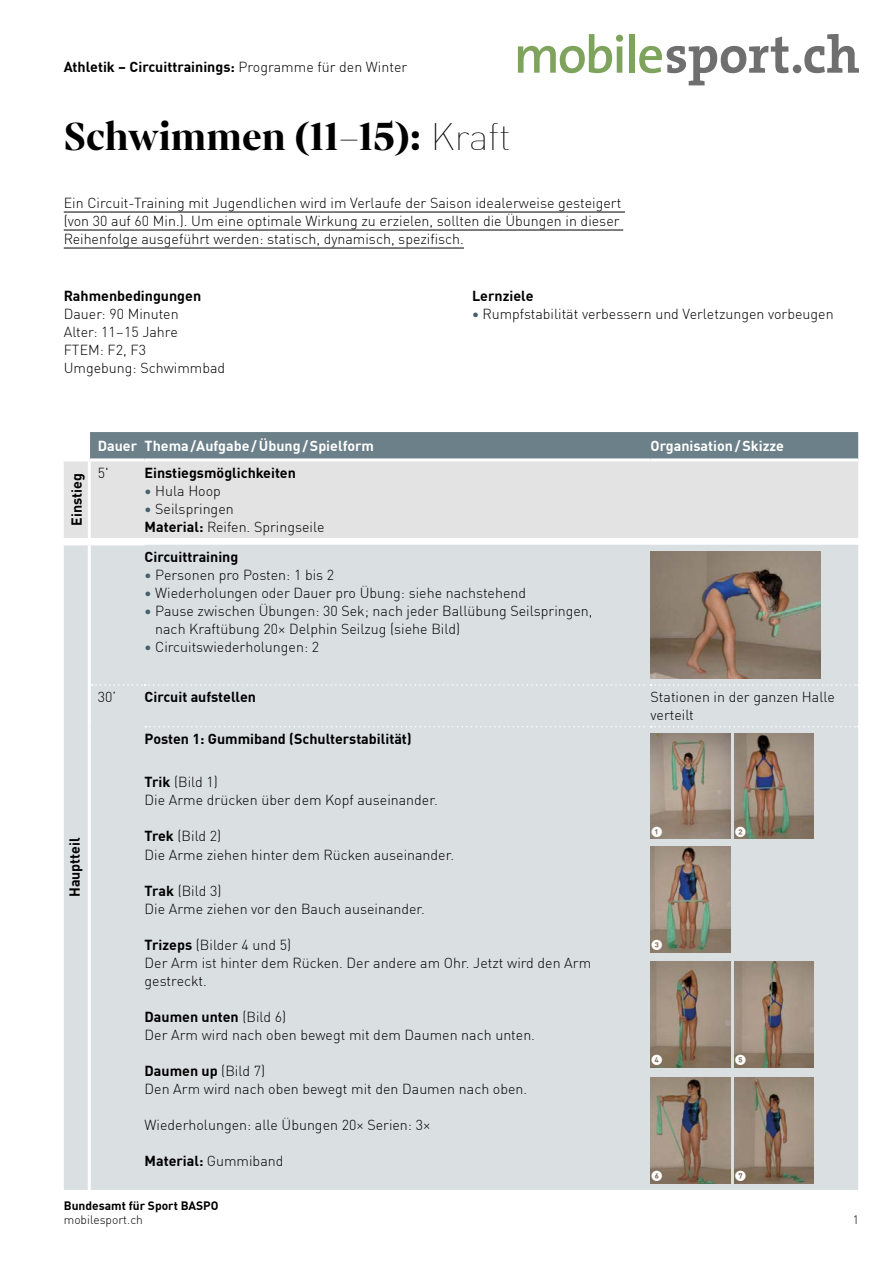
<style>
.page{position:relative;width:893px;height:1263px;background:#fff}
.page>*{position:absolute;margin:0;border:0;box-sizing:border-box;transform-origin:0 0}
.h_Titel_kombiniert{font:700 42px "Mixta Pro";color:#000}
.p_Fliesstext{font:300 14.25px/18px "DINOT";color:#000}
.h_lead{font:300 14.25px/18px "DINOT";color:#000;text-align:justify}
.p_Fliesstext-2{font:700 14.25px "DINOT";color:#000}
.Tabellenkopf{font:700 14.25px "DINOT";color:#fff}
.h3_Untertitel{font:700 14.25px "DINOT";color:#000}
.p_Fliesstext-3{font:700 14.25px "DINOT";color:#fff}
.t1{font:700 12px "DINOT";color:#000}
.t2{font:300 12px "DINOT";color:#000}
.s1{font-weight:300}
.s2{font-family:"DINOT";font-weight:100;font-size:37.5px}
.s3{font-weight:700;color:#46606c}
.s4{font-weight:700}
</style>
<div class="page">
<svg style="left:518px;top:34px;width:105px;height:39px"></svg>
<div style="left:629px;top:34px;width:6px;height:39px;background:#7ea35d"></div>
<svg style="left:639px;top:37px;width:150px;height:48px"></svg>
<div style="left:793px;top:65px;width:8px;height:8px;background:#706f6f;border-radius:50%"></div>
<svg style="left:804px;top:34px;width:55px;height:39px"></svg>
<hr style="left:64px;top:212px;width:561px;height:1px;background:#000">
<hr style="left:64px;top:230px;width:559px;height:1px;background:#000">
<hr style="left:64px;top:248px;width:400px;height:1px;background:#000">
<div style="left:64px;top:461px;width:794px;height:77px;background:#e3e3e3"></div>
<div style="left:64px;top:545px;width:794px;height:645px;background:#dadfe2"></div>
<svg style="left:145px;top:726px;width:713px;height:1px"></svg>
<svg style="left:89px;top:432px;width:769px;height:28px;background:#73878f"></svg>
<hr style="left:88px;top:461px;width:3px;height:77px;background:#fff">
<hr style="left:88px;top:545px;width:3px;height:140px;background:#fff">
<svg style="left:92px;top:684px;width:766px;height:2px;background:#e0e4e7"></svg>
<hr style="left:88px;top:685px;width:3px;height:42px;background:#fff">
<hr style="left:88px;top:727px;width:3px;height:463px;background:#fff">
<img style="left:651px;top:551px;width:170px;height:128px">
<img style="left:651px;top:733px;width:79px;height:106px">
<img style="left:734px;top:733px;width:80px;height:106px">
<img style="left:651px;top:846px;width:79px;height:106px">
<img style="left:651px;top:962px;width:79px;height:106px">
<img style="left:734px;top:962px;width:80px;height:105px">
<img style="left:651px;top:1077px;width:79px;height:106px">
<img style="left:734px;top:1077px;width:80px;height:106px">
<p class="p_Fliesstext-2" style="left:64px;top:56px;width:345px">Athletik – Circuittrainings: <span class="s1">Programme für den Winter</span></p>
<p class="h_Titel_kombiniert" style="left:64px;top:112px;width:449px">Schwimmen (11–15): <span class="s2">Kraft</span></p>
<p class="h_lead" style="left:64px;top:192px;width:559px">Ein Circuit-Training mit Jugendlichen wird im Verlaufe der Saison idealerweise gesteigert (von 30 auf 60 Min.). Um eine optimale Wirkung zu erzielen, sollten die Übungen in dieser Reihenfolge ausgeführt werden: statisch, dynamisch, spezifisch.</p>
<h3 class="h3_Untertitel" style="left:64px;top:284px;width:139px">Rahmenbedingungen</h3>
<p class="p_Fliesstext" style="left:64px;top:303px;width:116px">Dauer: 90 Minuten</p>
<p class="p_Fliesstext" style="left:64px;top:321px;width:116px">Alter: 11–15 Jahre</p>
<p class="p_Fliesstext" style="left:64px;top:339px;width:84px">FTEM: F2, F3</p>
<p class="p_Fliesstext" style="left:64px;top:357px;width:163px">Umgebung: Schwimmbad</p>
<h3 class="h3_Untertitel" style="left:472px;top:284px;width:63px">Lernziele</h3>
<p class="h_lead" style="left:472px;top:303px;width:363px"><span class="s3">•</span> Rumpfstabilität verbessern und Verletzungen vorbeugen</p>
<h3 class="h3_Untertitel" style="left:66px;top:526px;width:54px;rotate:-90deg">Einstieg</h3>
<p class="Tabellenkopf" style="left:98px;top:435px;width:41px">Dauer</p>
<p class="Tabellenkopf" style="left:145px;top:435px;width:231px">Thema/Aufgabe/Übung/Spielform</p>
<p class="Tabellenkopf" style="left:651px;top:435px;width:135px">Organisation/Skizze</p>
<p class="p_Fliesstext" style="left:98px;top:463px;width:12px">5'</p>
<p class="p_Fliesstext-2" style="left:145px;top:462px;width:153px">Einstiegsmöglichkeiten</p>
<p class="h_lead" style="left:145px;top:481px;width:78px"><span class="s3">•</span> Hula Hoop</p>
<p class="h_lead" style="left:145px;top:499px;width:91px"><span class="s3">•</span> Seilspringen</p>
<p class="p_Fliesstext" style="left:145px;top:517px;width:181px"><span class="s4">Material:</span> Reifen. Springseile</p>
<p class="p_Fliesstext-2" style="left:145px;top:546px;width:95px">Circuittraining</p>
<p class="h_lead" style="left:145px;top:565px;width:191px"><span class="s3">•</span> Personen pro Posten: 1 bis 2</p>
<p class="h_lead" style="left:145px;top:583px;width:383px"><span class="s3">•</span> Wiederholungen oder Dauer pro Übung: siehe nachstehend</p>
<p class="h_lead" style="left:155px;top:601px;width:439px;text-indent:-11px"><span class="s3">•</span> Pause zwischen Übungen: 30 Sek; nach jeder Ballübung Seilspringen, nach Kraftübung 20× Delphin Seilzug (siehe Bild)</p>
<p class="h_lead" style="left:145px;top:637px;width:176px"><span class="s3">•</span> Circuitswiederholungen: 2</p>
<h3 class="h3_Untertitel" style="left:64px;top:897px;width:61px;rotate:-90deg">Hauptteil</h3>
<p class="p_Fliesstext" style="left:98px;top:687px;width:20px">30’</p>
<p class="p_Fliesstext-2" style="left:145px;top:686px;width:113px">Circuit aufstellen</p>
<p class="p_Fliesstext" style="left:651px;top:687px;width:186px">Stationen in der ganzen Halle verteilt</p>
<p class="p_Fliesstext-2" style="left:145px;top:728px;width:269px">Posten 1: Gummiband (Schulterstabilität)</p>
<p class="p_Fliesstext" style="left:145px;top:772px;width:75px"><span class="s4">Trik</span> (Bild 1)</p>
<p class="p_Fliesstext" style="left:145px;top:790px;width:295px">Die Arme drücken über dem Kopf auseinander.</p>
<p class="p_Fliesstext" style="left:145px;top:826px;width:78px"><span class="s4">Trek</span> (Bild 2)</p>
<p class="p_Fliesstext" style="left:145px;top:844px;width:311px">Die Arme ziehen hinter dem Rücken auseinander.</p>
<p class="p_Fliesstext" style="left:145px;top:880px;width:78px"><span class="s4">Trak</span> (Bild 3)</p>
<p class="p_Fliesstext" style="left:145px;top:898px;width:282px">Die Arme ziehen vor den Bauch auseinander.</p>
<p class="p_Fliesstext" style="left:145px;top:934px;width:148px"><span class="s4">Trizeps</span> (Bilder 4 und 5)</p>
<p class="p_Fliesstext" style="left:145px;top:952px;width:448px">Der Arm ist hinter dem Rücken. Der andere am Ohr. Jetzt wird den Arm gestreckt.</p>
<p class="p_Fliesstext-2" style="left:145px;top:1005px;width:143px">Daumen unten <span class="s1">(Bild 6)</span></p>
<p class="p_Fliesstext" style="left:145px;top:1024px;width:392px">Der Arm wird nach oben bewegt mit dem Daumen nach unten.</p>
<p class="p_Fliesstext-2" style="left:145px;top:1059px;width:122px">Daumen up <span class="s1">(Bild 7)</span></p>
<p class="p_Fliesstext" style="left:145px;top:1078px;width:384px">Den Arm wird nach oben bewegt mit den Daumen nach oben.</p>
<p class="p_Fliesstext" style="left:145px;top:1114px;width:287px">Wiederholungen: alle Übungen 20× Serien: 3×</p>
<p class="p_Fliesstext-2" style="left:145px;top:1149px;width:140px">Material: <span class="s1">Gummiband</span></p>
<p class="p_Fliesstext-3" style="left:651px;top:820px;width:14px">❶</p>
<p class="p_Fliesstext-3" style="left:734px;top:820px;width:14px">❷</p>
<p class="p_Fliesstext-3" style="left:651px;top:934px;width:14px">❸</p>
<p class="p_Fliesstext-3" style="left:651px;top:1049px;width:14px">❹</p>
<p class="p_Fliesstext-3" style="left:734px;top:1049px;width:14px">❺</p>
<p class="p_Fliesstext-3" style="left:651px;top:1165px;width:14px">❻</p>
<p class="p_Fliesstext-3" style="left:734px;top:1165px;width:14px">❼</p>
<p class="t1" style="left:64px;top:1196px;width:156px">Bundesamt für Sport BASPO</p>
<p class="t2" style="left:64px;top:1211px;width:81px">mobilesport.ch</p>
<p class="t2" style="left:853px;top:1210px;width:8px">1</p>
</div>
